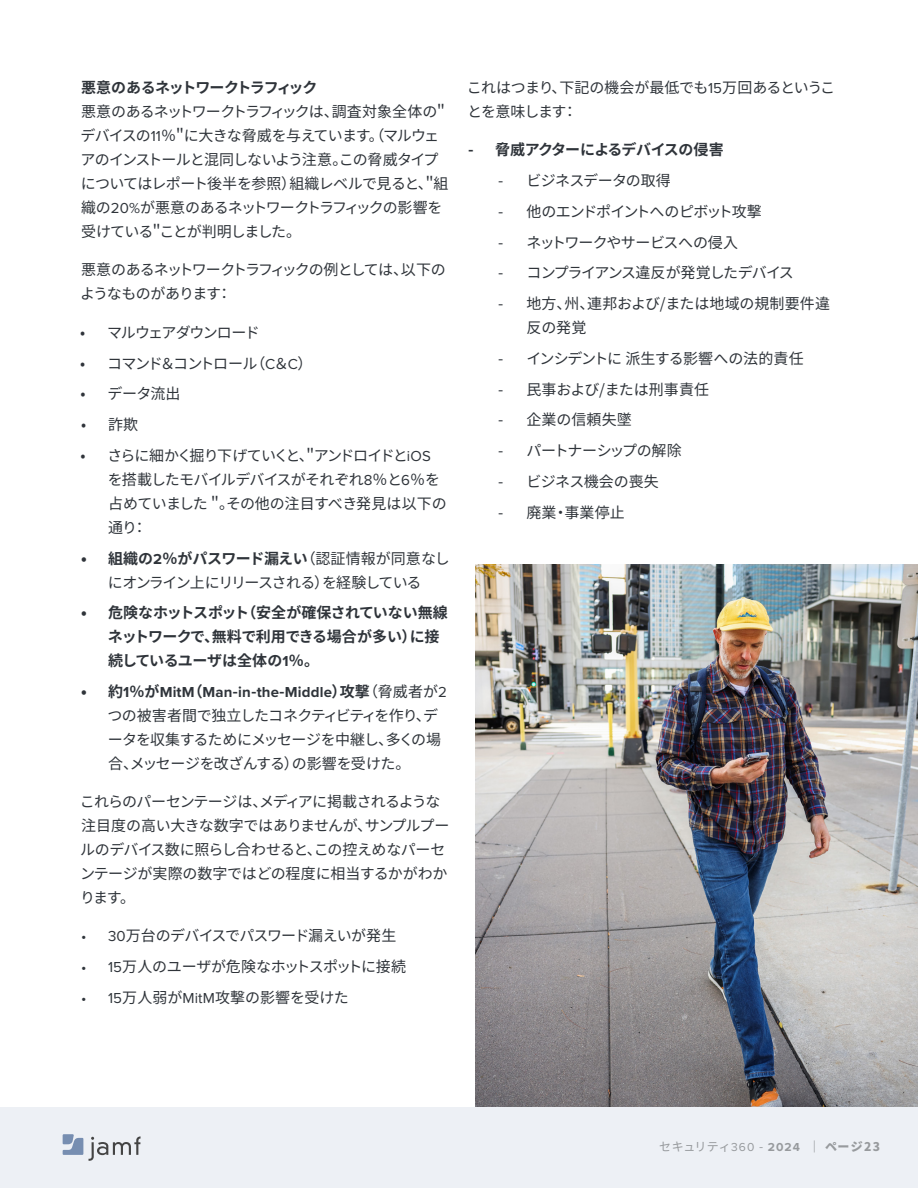
<style>
.page{position:relative;width:918px;height:1188px;background:#fff}
.page>*{position:absolute;margin:0;border:0;box-sizing:border-box;transform-origin:0 0}
.body{font:15px/24px "Noto Sans CJ Kjp";letter-spacing:-.045em;color:#2f343a}
.body-2{font:700 15px/24px "Noto Sans CJ Kjp";letter-spacing:-.035em;color:#2f343a}
.body-3{font:15px "Noto Sans CJ Kjp";letter-spacing:-.025em;color:#2f343a}
.body-4{font:15px/24px "Noto Sans CJ Kjp";letter-spacing:-.075em;color:#2f343a;text-align:center}
.body-5{font:15px/24px "Noto Sans CJ Kjp";color:#2f343a}
.body-6{font:15px/24px "Noto Sans CJ Kjp";letter-spacing:-.07em;color:#2f343a}
.body-7{font:15px "Noto Sans CJ Kjp";letter-spacing:-.065em;color:#2f343a}
.body-8{font:15px "Noto Sans CJ Kjp";letter-spacing:.005em;color:#2f343a}
.body-9{font:700 15px "Noto Sans CJ Kjp";letter-spacing:-.07em;color:#2f343a}
.body-10{font:15px "Noto Sans CJ Kjp";letter-spacing:-.09em;color:#2f343a}
.body-11{font:15px "Noto Sans CJ Kjp";letter-spacing:-.02em;color:#2f343a}
.body-12{font:15px "Noto Sans CJ Kjp";letter-spacing:.01em;color:#2f343a}
.t1{font:12px "Noto Sans CJ Kjp";letter-spacing:.005em;color:#979a9d}
.s1{font-family:"Proxima Nova"}
.s2{font-weight:700}
.s3{font-family:"Proxima Nova";font-weight:700}
.s4{font-weight:900}
</style>
<div class="page">
<div style="left:0;top:1107px;width:918px;height:81px;background:#edf0f5"></div>
<svg style="left:89px;top:1136px;width:52px;height:25px"></svg>
<svg style="left:63px;top:1134px;width:20px;height:21px"></svg>
<img style="left:475px;top:565px;width:443px;height:542px">
<p class="body-9" style="left:81px;top:79px;width:238px">悪意のあるネットワークトラフィック</p>
<p class="body" style="left:80px;top:100px;width:370px">悪意のあるネットワークトラフィックは、調査対象全体の＂デバイスの<span class="s1">11</span>％＂に大きな脅威を与えています。（マルウェアのインストールと混同しないよう注意。この脅威タイプについてはレポート後半を参照）組織レベルで見ると、＂組織の<span class="s1">20%</span>が悪意のあるネットワークトラフィックの影響を受けている＂ことが判明しました。</p>
<p class="body-6" style="left:80px;top:258px;width:367px">悪意のあるネットワークトラフィックの例としては、以下のようなものがあります：</p>
<p class="body-10" style="left:80px;top:324px;width:181px">• マルウェアダウンロード</p>
<p class="body-7" style="left:80px;top:355px;width:234px">• コマンド＆コントロール（<span class="s1">C</span>＆<span class="s1">C</span>）</p>
<p class="body" style="left:81px;top:382px;width:101px">• データ流出</p>
<p class="body" style="left:81px;top:413px;width:59px">• 詐欺</p>
<p class="body" style="left:108px;top:444px;width:341px;text-indent:-27px">• さらに細かく掘り下げていくと、＂アンドロイドと<span class="s1">iOS</span>を搭載したモバイルデバイスがそれぞれ<span class="s1">8</span>％と<span class="s1">6</span>％を占めていました ＂。その他の注目すべき発見は以下の通り：</p>
<p class="body-4" style="left:81px;top:546px;width:370px"><span class="s2">• 組織の</span><span class="s3">2</span><span class="s2">％がパスワード漏えい</span>（認証情報が同意なしにオンライン上にリリースされる）を経験している</p>
<p class="body-2" style="left:108px;top:601px;width:341px;text-indent:-27px">• 危険なホットスポット（安全が確保されていない無線ネットワークで、無料で利用できる場合が多い）に接続しているユーザは全体の<span class="s1">1</span>％。</p>
<p class="body" style="left:108px;top:680px;width:341px;text-indent:-27px"><span class="s2">• 約</span><span class="s3">1</span><span class="s2">％が</span><span class="s3">MitM</span><span class="s2">（</span><span class="s3">Man</span><span class="s2">-</span><span class="s3">in</span><span class="s2">-</span><span class="s3">the</span><span class="s2">-</span><span class="s3">Middle</span><span class="s2">）攻撃</span>（脅威者が<span class="s1">2</span>つの被害者間で独立したコネクティビティを作り、データを収集するためにメッセージを中継し、多くの場合、メッセージを改ざんする）の影響を受けた。</p>
<p class="body" style="left:80px;top:789px;width:371px">これらのパーセンテージは、メディアに掲載されるような注目度の高い大きな数字ではありませんが、サンプルプールのデバイス数に照らし合わせると、この控えめなパーセンテージが実際の数字ではどの程度に相当するかがわかります。</p>
<p class="body" style="left:81px;top:924px;width:317px"><span class="s1">• 30</span>万台のデバイスでパスワード漏えいが発生</p>
<p class="body-3" style="left:81px;top:958px;width:327px"><span class="s1">• 15</span>万人のユーザが危険なホットスポットに接続</p>
<p class="body-8" style="left:81px;top:989px;width:269px"><span class="s1">• 15</span>万人弱が<span class="s1">MitM</span>攻撃の影響を受けた</p>
<p class="body" style="left:467px;top:76px;width:370px">これはつまり、下記の機会が最低でも<span class="s1">15</span>万回あるということを意味します：</p>
<p class="body-2" style="left:468px;top:138px;width:257px">- 脅威アクターによるデバイスの侵害</p>
<p class="body" style="left:498px;top:169px;width:174px">- ビジネスデータの取得</p>
<p class="body-7" style="left:498px;top:203px;width:265px">- 他のエンドポイントへのピボット攻撃</p>
<p class="body" style="left:498px;top:230px;width:242px">- ネットワークやサービスへの侵入</p>
<p class="body" style="left:498px;top:261px;width:297px">- コンプライアンス違反が発覚したデバイス</p>
<p class="body-5" style="left:526px;top:292px;width:305px;text-indent:-28px">- 地方、州、連邦および/または地域の規制要件違反の発覚</p>
<p class="body-3" style="left:498px;top:350px;width:307px">- インシデントに派生する影響への法的責任</p>
<p class="body-5" style="left:498px;top:377px;width:213px">- 民事および/または刑事責任</p>
<p class="body-12" style="left:498px;top:411px;width:135px">- 企業の信頼失墜</p>
<p class="body-3" style="left:498px;top:442px;width:185px">- パートナーシップの解除</p>
<p class="body-11" style="left:498px;top:473px;width:162px">- ビジネス機会の喪失</p>
<p class="body" style="left:498px;top:500px;width:128px">- 廃業・事業停止</p>
<p class="t1" style="left:659px;top:1140px;width:222px">セキュリティ<span class="s1">360</span> - <span class="s3">2024</span> <span class="s4">｜ ページ23</span></p>
</div>
